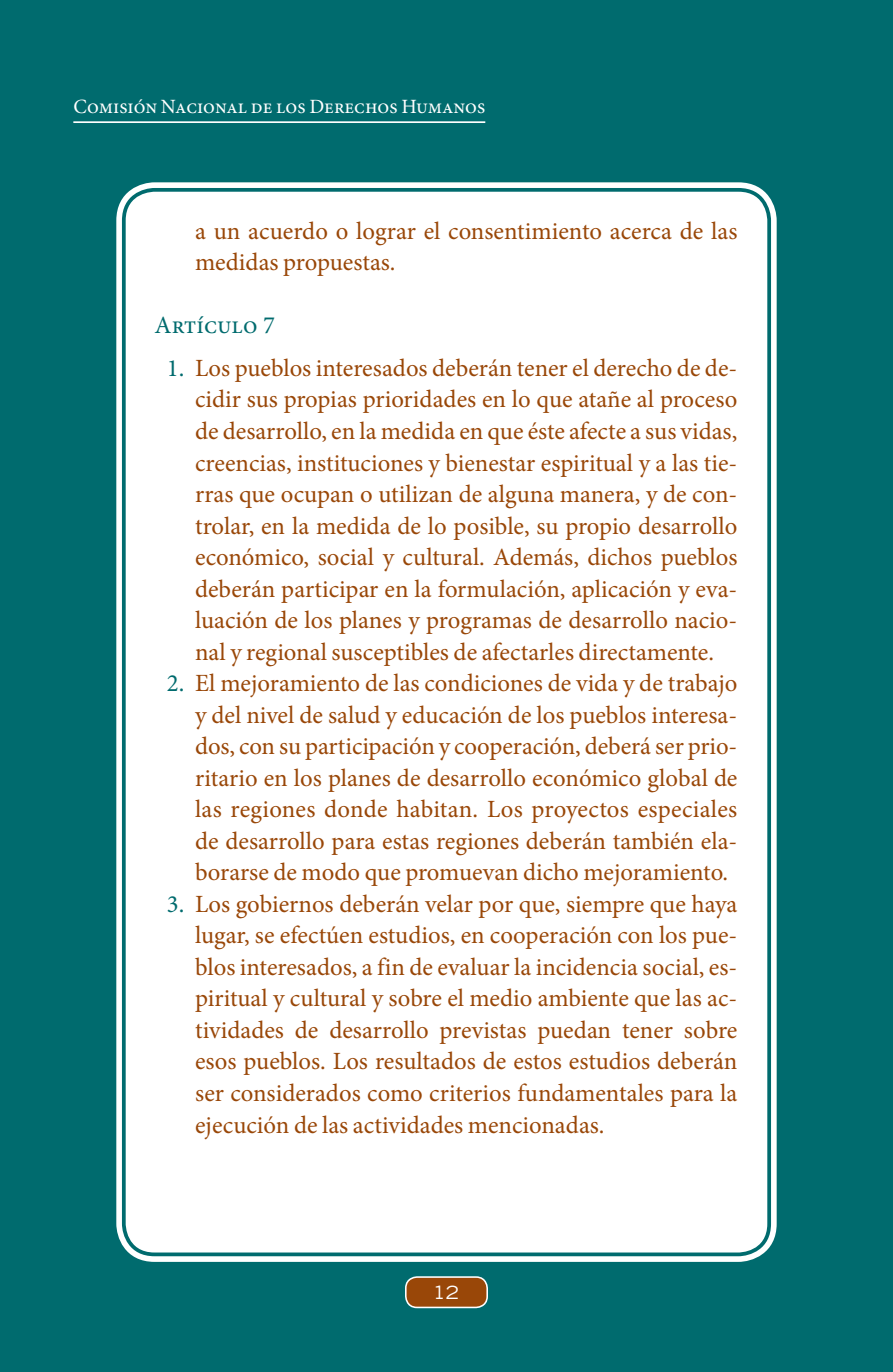
<style>
.page{position:relative;width:893px;height:1372px;background:#fff}
.page>*{position:absolute;margin:0;border:0;box-sizing:border-box;transform-origin:0 0}
.t1{font:24.75px/31.5px "Minion Pro";color:#994708;text-align:justify}
.t2{font:24.75px "Minion Pro";color:#006b6e}
.t3{font:20.25px "Minion Pro";color:#fff}
.t4{font:expanded 18px "Trade Gothic LT Std";color:#fff}
.s1{color:#006b6e}
</style>
<div class="page">
<div style="left:0;top:0;width:893px;height:1371px;background:#006b6e"></div>
<hr style="left:73px;top:121px;width:412px;height:2px;background:#fff">
<div style="left:406px;top:1276px;width:81px;height:31px;background:#994708;border-radius:11px"></div>
<div style="left:405px;top:1276px;width:83px;height:32px;border:2px solid #fff;border-radius:11px"></div>
<div style="left:127px;top:193px;width:639px;height:1058px;background:#fff;border-radius:28px"></div>
<div style="left:116px;top:182px;width:661px;height:1079px;border:6px solid #fff;border-radius:35px"></div>
<p class="t3" style="left:73px;top:93px;width:413px">Comisión Nacional de los Derechos Humanos</p>
<p class="t1" style="left:195px;top:215px;width:544px">a un acuerdo o lograr el consentimiento acerca de las medidas propuestas.</p>
<p class="t2" style="left:155px;top:309px;width:122px">Artículo 7</p>
<p class="t1" style="left:195px;top:352px;width:544px;text-indent:-28px"><span class="s1">1.</span> Los pueblos interesados deberán tener el derecho de de&shy;cidir sus propias prioridades en lo que atañe al proceso de desarrollo, en la medida en que éste afecte a sus vidas, creencias, instituciones y bienestar espiritual y a las tie&shy;rras que ocupan o utilizan de alguna manera, y de con&shy;trolar, en la medida de lo posible, su propio desarrollo económico, social y cultural. Además, dichos pueblos deberán participar en la formulación, aplicación y eva&shy;luación de los planes y programas de desarrollo nacio&shy;nal y regional susceptibles de afectarles directamente.</p>
<p class="t1" style="left:195px;top:667px;width:544px;text-indent:-28px"><span class="s1">2.</span> El mejoramiento de las condiciones de vida y de trabajo y del nivel de salud y educación de los pueblos interesa&shy;dos, con su participación y cooperación, deberá ser prio&shy;ritario en los planes de desarrollo económico global de las regiones donde habitan. Los proyectos especiales de desarrollo para estas regiones deberán también ela&shy;borarse de modo que promuevan dicho mejoramiento.</p>
<p class="t1" style="left:195px;top:888px;width:544px;text-indent:-28px"><span class="s1">3.</span> Los gobiernos deberán velar por que, siempre que haya lugar, se efectúen estudios, en cooperación con los pue&shy;blos interesados, a fin de evaluar la incidencia social, es&shy;piritual y cultural y sobre el medio ambiente que las ac&shy;tividades de desarrollo previstas puedan tener sobre esos pueblos. Los resultados de estos estudios deberán ser considerados como criterios fundamentales para la ejecución de las actividades mencionadas.</p>
<p class="t4" style="left:433px;top:1280px;width:27px">12</p>
</div>
